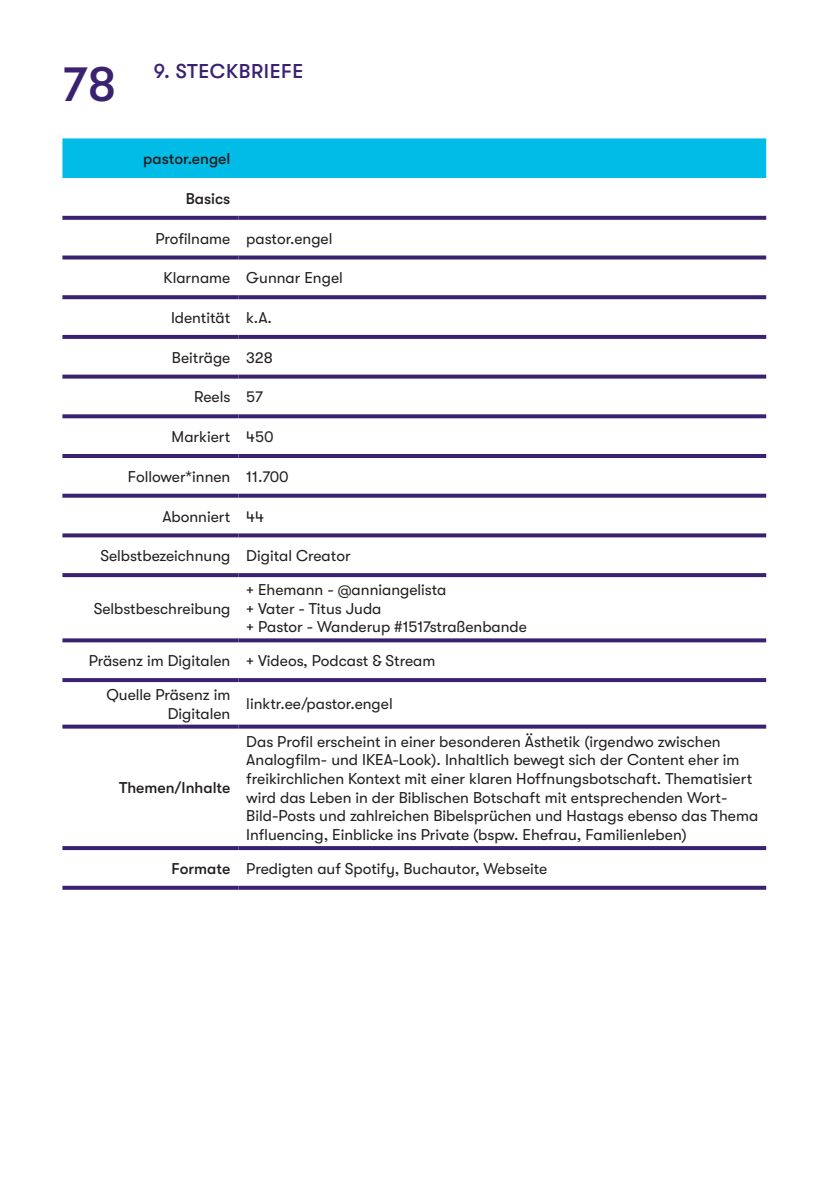
<style>
.page{position:relative;width:840px;height:1191px;background:#fff}
.page>*{position:absolute;margin:0;border:0;box-sizing:border-box;transform-origin:0 0}
.t1{font:500 48px "GT Walsheim Pro";color:#3b2271}
.t2{font:500 20px "GT Walsheim Pro";letter-spacing:.03em;color:#3b2271}
.Tabelleninhalt{font:15.6px/18.8px "GT Walsheim Pro";color:#231f20;text-align:right}
.Tabelleninhalt-2{font:500 15.6px "GT Walsheim Pro";color:#231f20}
</style>
<div class="page">
<div style="left:62px;top:138px;width:703px;height:40px;background:#02bce8"></div>
<svg style="left:62px;top:215px;width:703px;height:636px"></svg>
<svg style="left:62px;top:216px;width:176px;height:4px"></svg>
<svg style="left:238px;top:216px;width:527px;height:4px;background:#442c77"></svg>
<svg style="left:62px;top:255px;width:176px;height:4px"></svg>
<svg style="left:238px;top:255px;width:527px;height:4px;background:#533e83"></svg>
<svg style="left:62px;top:295px;width:176px;height:4px"></svg>
<svg style="left:238px;top:295px;width:527px;height:4px;background:#452d78"></svg>
<svg style="left:62px;top:335px;width:176px;height:4px"></svg>
<svg style="left:238px;top:335px;width:527px;height:4px;background:#3f2673"></svg>
<svg style="left:62px;top:374px;width:176px;height:4px"></svg>
<svg style="left:238px;top:374px;width:527px;height:4px;background:#584386"></svg>
<svg style="left:62px;top:414px;width:176px;height:4px"></svg>
<svg style="left:238px;top:414px;width:527px;height:4px;background:#4a337b"></svg>
<hr style="left:62px;top:454px;width:176px;height:4px;background:#3b2271">
<hr style="left:238px;top:454px;width:527px;height:4px;background:#3b2271">
<svg style="left:62px;top:494px;width:176px;height:4px"></svg>
<svg style="left:238px;top:494px;width:527px;height:4px;background:#48317b"></svg>
<svg style="left:62px;top:533px;width:176px;height:4px"></svg>
<svg style="left:238px;top:533px;width:527px;height:4px;background:#4e387f"></svg>
<svg style="left:62px;top:573px;width:176px;height:4px"></svg>
<svg style="left:238px;top:573px;width:527px;height:4px;background:#402874"></svg>
<svg style="left:62px;top:638px;width:176px;height:4px"></svg>
<svg style="left:238px;top:638px;width:527px;height:4px;background:#4d377e"></svg>
<svg style="left:62px;top:678px;width:176px;height:4px"></svg>
<svg style="left:238px;top:678px;width:527px;height:4px;background:#3f2673"></svg>
<svg style="left:62px;top:724px;width:176px;height:4px"></svg>
<svg style="left:238px;top:724px;width:527px;height:4px;background:#594487"></svg>
<svg style="left:62px;top:846px;width:176px;height:4px"></svg>
<svg style="left:238px;top:846px;width:527px;height:4px;background:#3e2673"></svg>
<svg style="left:62px;top:885px;width:176px;height:4px"></svg>
<svg style="left:238px;top:885px;width:527px;height:4px;background:#614d8c"></svg>
<h1 class="t1" style="left:62px;top:57px;width:55px">78</h1>
<p class="t2" style="left:154px;top:60px;width:151px">9. STECKBRIEFE</p>
<p class="Tabelleninhalt-2" style="left:143px;top:150px;width:89px">pastor.engel</p>
<p class="Tabelleninhalt-2" style="left:186px;top:190px;width:46px">Basics</p>
<p class="Tabelleninhalt" style="left:155px;top:229px;width:76px">Profilname</p>
<p class="Tabelleninhalt" style="left:246px;top:229px;width:88px">pastor.engel</p>
<p class="Tabelleninhalt" style="left:163px;top:269px;width:68px">Klarname</p>
<p class="Tabelleninhalt" style="left:246px;top:269px;width:98px">Gunnar Engel</p>
<p class="Tabelleninhalt" style="left:171px;top:308px;width:61px">Identität</p>
<p class="Tabelleninhalt" style="left:246px;top:308px;width:27px">k.A.</p>
<p class="Tabelleninhalt" style="left:172px;top:348px;width:60px">Beiträge</p>
<p class="Tabelleninhalt" style="left:246px;top:348px;width:28px">328</p>
<p class="Tabelleninhalt" style="left:194px;top:388px;width:38px">Reels</p>
<p class="Tabelleninhalt" style="left:246px;top:388px;width:18px">57</p>
<p class="Tabelleninhalt" style="left:171px;top:427px;width:60px">Markiert</p>
<p class="Tabelleninhalt" style="left:246px;top:427px;width:29px">450</p>
<p class="Tabelleninhalt" style="left:128px;top:467px;width:104px">Follower*innen</p>
<p class="Tabelleninhalt" style="left:246px;top:467px;width:44px">11.700</p>
<p class="Tabelleninhalt" style="left:162px;top:507px;width:69px">Abonniert</p>
<p class="Tabelleninhalt" style="left:246px;top:507px;width:19px">44</p>
<p class="Tabelleninhalt" style="left:100px;top:546px;width:131px">Selbstbezeichnung</p>
<p class="Tabelleninhalt" style="left:246px;top:546px;width:106px">Digital Creator</p>
<p class="Tabelleninhalt" style="left:94px;top:599px;width:138px">Selbstbeschreibung</p>
<p class="Tabelleninhalt" style="left:246px;top:580px;width:201px">+ Ehemann - @anniangelista</p>
<p class="Tabelleninhalt" style="left:246px;top:599px;width:137px">+ Vater - Titus Juda</p>
<p class="Tabelleninhalt" style="left:246px;top:618px;width:282px">+ Pastor - Wanderup #1517straßenbande</p>
<p class="Tabelleninhalt" style="left:89px;top:651px;width:143px">Präsenz im Digitalen</p>
<p class="Tabelleninhalt" style="left:246px;top:651px;width:190px">+ Videos, Podcast &amp; Stream</p>
<p class="Tabelleninhalt" style="left:106px;top:685px;width:125px">Quelle Präsenz im<br>Digitalen</p>
<p class="Tabelleninhalt" style="left:246px;top:694px;width:148px">linktr.ee/pastor.engel</p>
<p class="Tabelleninhalt-2" style="left:119px;top:779px;width:113px">Themen/Inhalte</p>
<p class="Tabelleninhalt" style="left:246px;top:732px;width:513px;text-align:left">Das Profil erscheint in einer besonderen Ästhetik (irgendwo zwischen Analogfilm- und IKEA-Look). Inhaltlich bewegt sich der Content eher im freikirchlichen Kontext mit einer klaren Hoffnungsbotschaft. Thematisiert wird das Leben in der Biblischen Botschaft mit entsprechenden Wort-Bild-Posts und zahlreichen Bibelsprüchen und Hastags ebenso das Thema Influencing, Einblicke ins Private (bspw. Ehefrau, Familienleben)</p>
<p class="Tabelleninhalt-2" style="left:171px;top:859px;width:60px">Formate</p>
<p class="Tabelleninhalt" style="left:246px;top:859px;width:302px">Predigten auf Spotify, Buchautor, Webseite</p>
</div>
